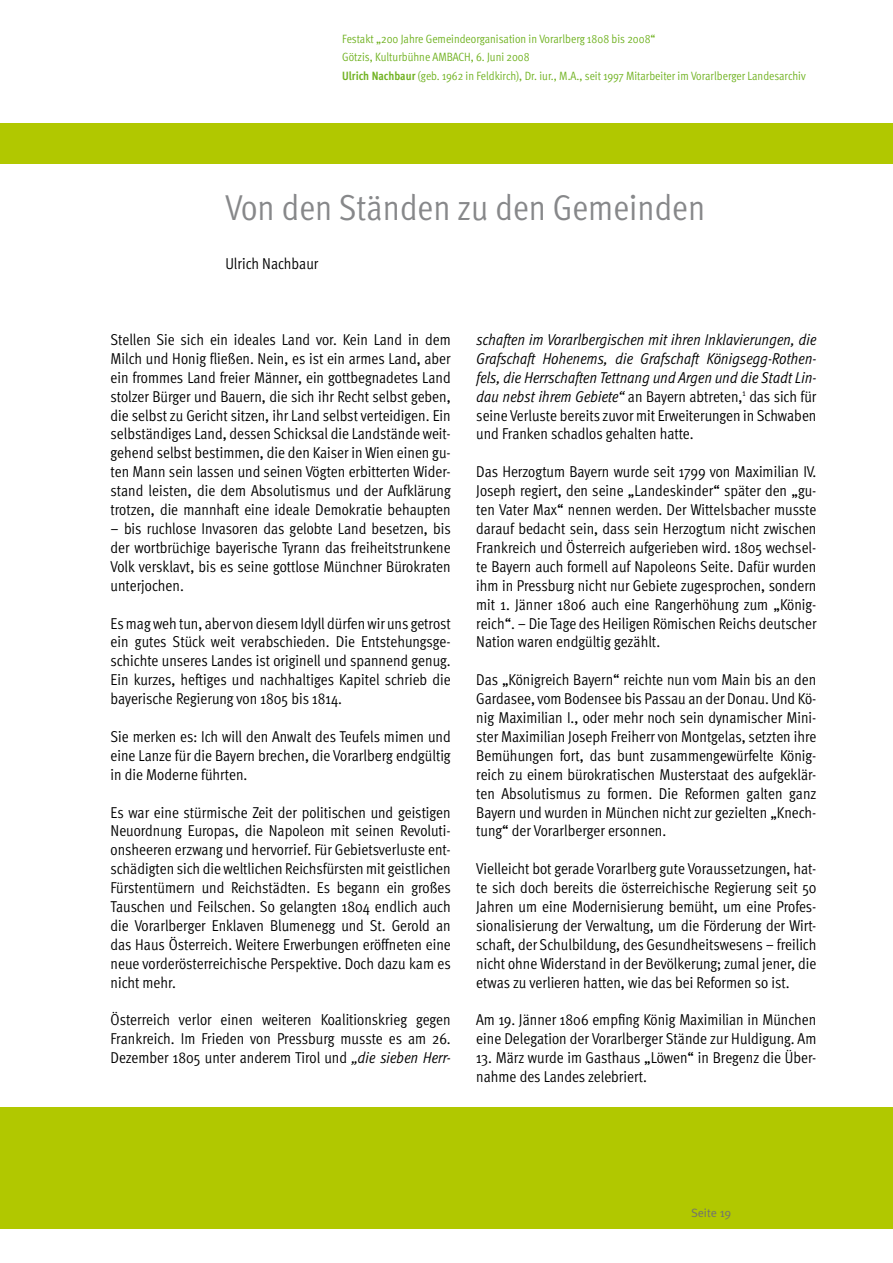
<style>
.page{position:relative;width:893px;height:1263px;background:#fff}
.page>*{position:absolute;margin:0;border:0;box-sizing:border-box;transform-origin:0 0}
.t1{font:36px "Meta Cond Normal";color:#87888a}
.t2{font:15.75px/18.9px "Meta Cond Normal";color:#000;text-align:justify}
.t3{font:italic 15.75px/18.9px "Meta Cond Normal";letter-spacing:-.005em;color:#000;text-align:justify}
.t4{font:12px/18.9px "Meta Cond Normal";color:#70b221}
.t5{font:12px "Meta Normal";color:#707172}
.s1{font-family:"Meta Cond";font-weight:700}
.s2{font-style:italic}
.s3{font-style:normal}
</style>
<div class="page">
<div style="left:0;top:1107px;width:893px;height:122px;background:#b1c800"></div>
<div style="left:0;top:123px;width:893px;height:41px;background:#b1c800"></div>
<p class="t4" style="left:342px;top:29px;width:465px">Festakt „200 Jahre Gemeindeorganisation in Vorarlberg 1808 bis 2008“<br>Götzis, Kulturbühne AMBACH, 6. Juni 2008<br><span class="s1">Ulrich Nachbaur</span> (geb. 1962 in Feldkirch), Dr. iur., M.A., seit 1997 Mitarbeiter im Vorarlberger Landesarchiv</p>
<h1 class="t1" style="left:225px;top:187px;width:481px">Von den Ständen zu den Gemeinden</h1>
<p class="t2" style="left:225px;top:254px;width:95px">Ulrich Nachbaur</p>
<p class="t2" style="left:111px;top:330px;width:342px">Stellen Sie sich ein ideales Land vor. Kein Land in dem Milch und Honig fließen. Nein, es ist ein armes Land, aber ein frommes Land freier Männer, ein gottbegnadetes Land stolzer Bürger und Bauern, die sich ihr Recht selbst geben, die selbst zu Gericht sitzen, ihr Land selbst verteidigen. Ein selbständiges Land, dessen Schicksal die Landstände weit&shy;gehend selbst bestimmen, die den Kaiser in Wien einen gu&shy;ten Mann sein lassen und seinen Vögten erbitterten Wider&shy;stand leisten, die dem Absolutismus und der Aufklärung trotzen, die mannhaft eine ideale Demokratie behaupten</p>
<p class="t2" style="left:111px;top:519px;width:342px">– bis ruchlose Invasoren das gelobte Land besetzen, bis der wortbrüchige bayerische Tyrann das freiheitstrunkene Volk versklavt, bis es seine gottlose Münchner Bürokraten unterjochen.</p>
<p class="t2" style="left:111px;top:613px;width:342px">Es mag weh tun, aber von diesem Idyll dürfen wir uns getrost ein gutes Stück weit verabschieden. Die Entstehungsge&shy;schichte unseres Landes ist originell und spannend genug.<br>Ein kurzes, heftiges und nachhaltiges Kapitel schrieb die bayerische Regierung von 1805 bis 1814.</p>
<p class="t2" style="left:111px;top:727px;width:342px">Sie merken es: Ich will den Anwalt des Teufels mimen und eine Lanze für die Bayern brechen, die Vorarlberg endgültig in die Moderne führten.</p>
<p class="t2" style="left:111px;top:802px;width:342px">Es war eine stürmische Zeit der politischen und geistigen Neuordnung Europas, die Napoleon mit seinen Revoluti&shy;onsheeren erzwang und hervorrief. Für Gebietsverluste ent&shy;schädigten sich die weltlichen Reichsfürsten mit geistlichen Fürstentümern und Reichstädten. Es begann ein großes Tauschen und Feilschen. So gelangten 1804 endlich auch die Vorarlberger Enklaven Blumenegg und St. Gerold an das Haus Österreich. Weitere Erwerbungen eröffneten eine neue vorderösterreichische Perspektive. Doch dazu kam es nicht mehr.</p>
<p class="t2" style="left:111px;top:1010px;width:342px">Österreich verlor einen weiteren Koalitionskrieg gegen Frankreich. Im Frieden von Pressburg musste es am 26.<br>Dezember 1805 unter anderem Tirol und <span class="s2">„die sieben Herr-</span></p>
<p class="t3" style="left:476px;top:330px;width:342px">schaften im Vorarlbergischen mit ihren Inklavierungen, die Grafschaft Hohenems, die Grafschaft Königsegg-Rothen&shy;fels, die Herrschaften Tettnang und Argen und die Stadt Lin&shy;dau nebst ihrem Gebiete“ <span class="s3">an Bayern abtreten,</span><sup>1</sup> <span class="s3">das sich für seine Verluste bereits zuvor mit Erweiterungen in Schwaben und Franken schadlos gehalten hatte.</span></p>
<p class="t2" style="left:476px;top:462px;width:342px">Das Herzogtum Bayern wurde seit 1799 von Maximilian IV.<br>Joseph regiert, den seine „Landeskinder“ später den „gu&shy;ten Vater Max“ nennen werden. Der Wittelsbacher musste darauf bedacht sein, dass sein Herzogtum nicht zwischen Frankreich und Österreich aufgerieben wird. 1805 wechsel&shy;te Bayern auch formell auf Napoleons Seite. Dafür wurden ihm in Pressburg nicht nur Gebiete zugesprochen, sondern mit 1. Jänner 1806 auch eine Rangerhöhung zum „König&shy;reich“. – Die Tage des Heiligen Römischen Reichs deutscher Nation waren endgültig gezählt.</p>
<p class="t2" style="left:476px;top:670px;width:342px">Das „Königreich Bayern“ reichte nun vom Main bis an den Gardasee, vom Bodensee bis Passau an der Donau. Und Kö&shy;nig Maximilian I., oder mehr noch sein dynamischer Mini&shy;ster Maximilian Joseph Freiherr von Montgelas, setzten ihre Bemühungen fort, das bunt zusammengewürfelte König&shy;reich zu einem bürokratischen Musterstaat des aufgeklär&shy;ten Absolutismus zu formen. Die Reformen galten ganz Bayern und wurden in München nicht zur gezielten „Knech&shy;tung“ der Vorarlberger ersonnen.</p>
<p class="t2" style="left:476px;top:859px;width:342px">Vielleicht bot gerade Vorarlberg gute Voraussetzungen, hat&shy;te sich doch bereits die österreichische Regierung seit 50<br>Jahren um eine Modernisierung bemüht, um eine Profes&shy;sionalisierung der Verwaltung, um die Förderung der Wirt&shy;schaft, der Schulbildung, des Gesundheitswesens – freilich nicht ohne Widerstand in der Bevölkerung; zumal jener, die etwas zu verlieren hatten, wie das bei Reformen so ist.</p>
<p class="t2" style="left:476px;top:1010px;width:342px">Am 19. Jänner 1806 empfing König Maximilian in München eine Delegation der Vorarlberger Stände zur Huldigung. Am</p>
<p class="t2" style="left:476px;top:1048px;width:342px">13. März wurde im Gasthaus „Löwen“ in Bregenz die Über&shy;nahme des Landes zelebriert.</p>
<p class="t5" style="left:691px;top:1206px;width:42px">Seite 19</p>
</div>
